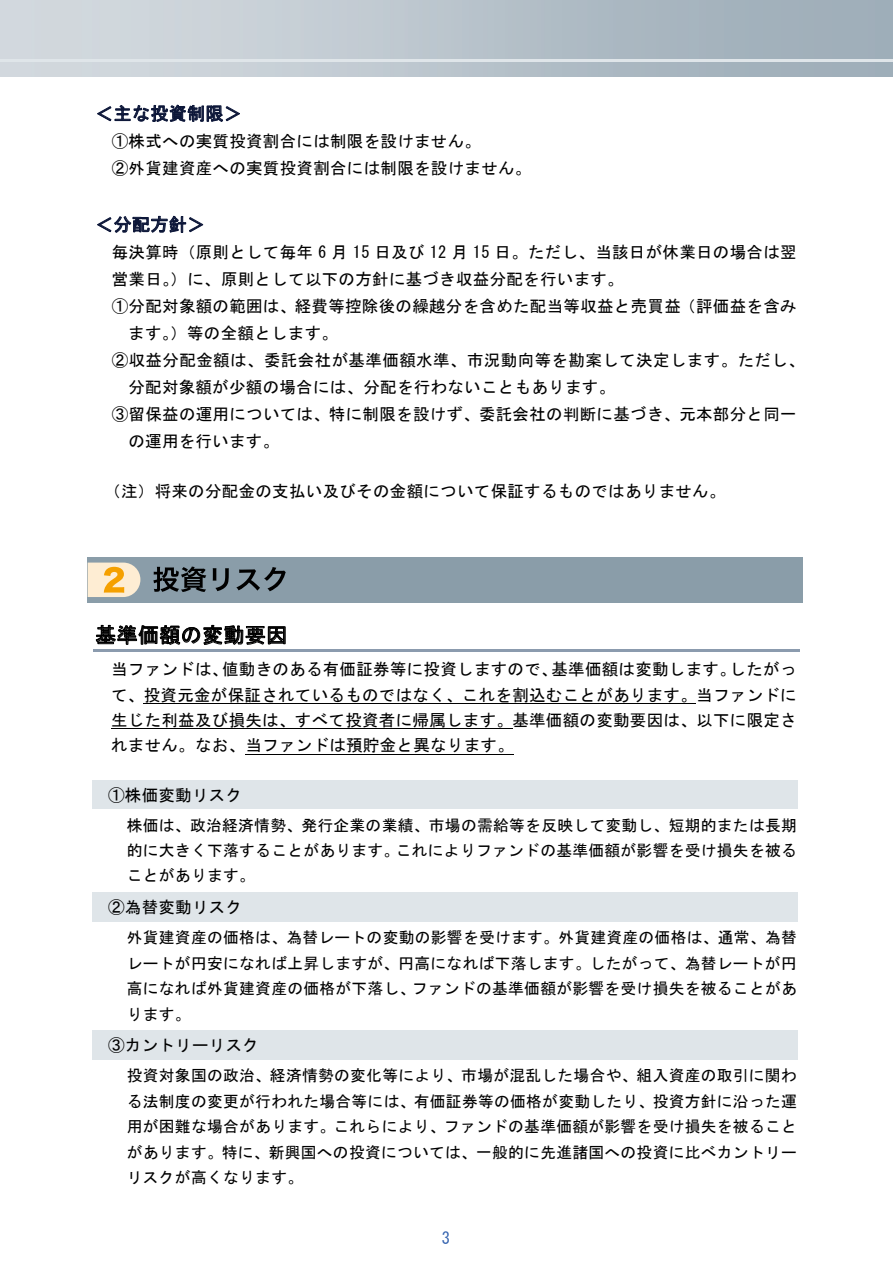
<style>
.page{position:relative;width:893px;height:1263px;background:#fff}
.page>*{position:absolute;margin:0;border:0;box-sizing:border-box;transform-origin:0 0}
.t1{font:21px "MS Gothic";letter-spacing:.02em;color:#000}
.t2{font:18px "MS Gothic";letter-spacing:.02em;color:#0c1638}
.t3{font:16.5px/25.5px "MS Gothic";letter-spacing:.02em;color:#000}
.t4{font:16.5px "MS Gothic";color:#3362ae}
.t5{font:15.75px/25.5px "MS Gothic";letter-spacing:.015em;color:#000;text-align:justify}
</style>
<div class="page">
<hr style="left:0;top:60px;width:893px;height:2px;background:#dfe5e9">
<svg style="left:97px;top:105px;width:143px;height:17px"></svg>
<svg style="left:97px;top:216px;width:107px;height:17px"></svg>
<div style="left:88px;top:557px;width:715px;height:45px;background:#8a9da9"></div>
<svg style="left:153px;top:566px;width:53px;height:26px"></svg>
<svg style="left:213px;top:568px;width:16px;height:23px"></svg>
<svg style="left:236px;top:567px;width:50px;height:24px"></svg>
<svg style="left:88px;top:563px;width:52px;height:34px;background:#f5d9a9"></svg>
<svg style="left:96px;top:625px;width:190px;height:27px"></svg>
<hr style="left:93px;top:649px;width:706px;height:2px;background:#8b9bae">
<hr style="left:144px;top:703px;width:552px;height:1px;background:#000">
<hr style="left:111px;top:728px;width:401px;height:1px;background:#000">
<hr style="left:245px;top:754px;width:269px;height:1px;background:#000">
<div style="left:92px;top:784px;width:705px;height:21px;background:#dfe5e9"></div>
<hr style="left:92px;top:780px;width:705px;height:4px;background:#dfe5e9">
<hr style="left:92px;top:805px;width:705px;height:4px;background:#dfe5e9">
<div style="left:92px;top:895px;width:705px;height:23px;background:#dfe5e9"></div>
<hr style="left:92px;top:892px;width:705px;height:3px;background:#dfe5e9">
<hr style="left:92px;top:918px;width:705px;height:3px;background:#dfe5e9">
<div style="left:92px;top:1033px;width:705px;height:23px;background:#dfe5e9"></div>
<hr style="left:92px;top:1030px;width:705px;height:3px;background:#dfe5e9">
<hr style="left:92px;top:1056px;width:705px;height:3px;background:#dfe5e9">
<p class="t2" style="left:95px;top:104px;width:148px">＜主な投資制限＞</p>
<p class="t3" style="left:112px;top:128px;width:421px;line-height:27px">①株式への実質投資割合には制限を設けません。<br>②外貨建資産への実質投資割合には制限を設けません。</p>
<p class="t2" style="left:95px;top:215px;width:111px">＜分配方針＞</p>
<p class="t3" style="left:112px;top:240px;width:686px">毎決算時（原則として毎年 6 月 15 日及び 12 月 15 日。ただし、当該日が休業日の場合は翌</p>
<p class="t3" style="left:112px;top:267px;width:513px">営業日。）に、原則として以下の方針に基づき収益分配を行います。</p>
<p class="t3" style="left:112px;top:294px;width:686px">①分配対象額の範囲は、経費等控除後の繰越分を含めた配当等収益と売買益（評価益を含み</p>
<p class="t3" style="left:128px;top:321px;width:211px">ます。）等の全額とします。</p>
<p class="t3" style="left:112px;top:348px;width:695px">②収益分配金額は、委託会社が基準価額水準、市況動向等を勘案して決定します。ただし、</p>
<p class="t3" style="left:128px;top:375px;width:488px">分配対象額が少額の場合には、分配を行わないこともあります。</p>
<p class="t3" style="left:112px;top:402px;width:686px">③留保益の運用については、特に制限を設けず、委託会社の判断に基づき、元本部分と同一</p>
<p class="t3" style="left:128px;top:429px;width:152px">の運用を行います。</p>
<p class="t3" style="left:104px;top:478px;width:623px">（注）将来の分配金の支払い及びその金額について保証するものではありません。</p>
<p class="t1" style="left:95px;top:624px;width:193px">基準価額の変動要因</p>
<p class="t3" style="left:111px;top:656px;width:687px;text-align:justify">当ファンドは、値動きのある有価証券等に投資しますので、基準価額は変動します。したがって、投資元金が保証されているものではなく、これを割込むことがあります。当ファンドに生じた利益及び損失は、すべて投資者に帰属します。基準価額の変動要因は、以下に限定されません。なお、当ファンドは預貯金と異なります。</p>
<p class="t3" style="left:108px;top:782px;width:136px">①株価変動リスク</p>
<p class="t5" style="left:127px;top:812px;width:672px">株価は、政治経済情勢、発行企業の業績、市場の需給等を反映して変動し、短期的または長期的に大きく下落することがあります。これによりファンドの基準価額が影響を受け損失を被ることがあります。</p>
<p class="t3" style="left:108px;top:894px;width:136px">②為替変動リスク</p>
<p class="t5" style="left:127px;top:924px;width:672px">外貨建資産の価格は、為替レートの変動の影響を受けます。外貨建資産の価格は、通常、為替レートが円安になれば上昇しますが、円高になれば下落します。したがって、為替レートが円高になれば外貨建資産の価格が下落し、ファンドの基準価額が影響を受け損失を被ることがあります。</p>
<p class="t3" style="left:108px;top:1032px;width:152px">③カントリーリスク</p>
<p class="t5" style="left:127px;top:1063px;width:672px">投資対象国の政治、経済情勢の変化等により、市場が混乱した場合や、組入資産の取引に関わる法制度の変更が行われた場合等には、有価証券等の価格が変動したり、投資方針に沿った運用が困難な場合があります。これらにより、ファンドの基準価額が影響を受け損失を被ることがあります。特に、新興国への投資については、一般的に先進諸国への投資に比べカントリーリスクが高くなります。</p>
<p class="t4" style="left:442px;top:1229px;width:10px">3</p>
</div>
